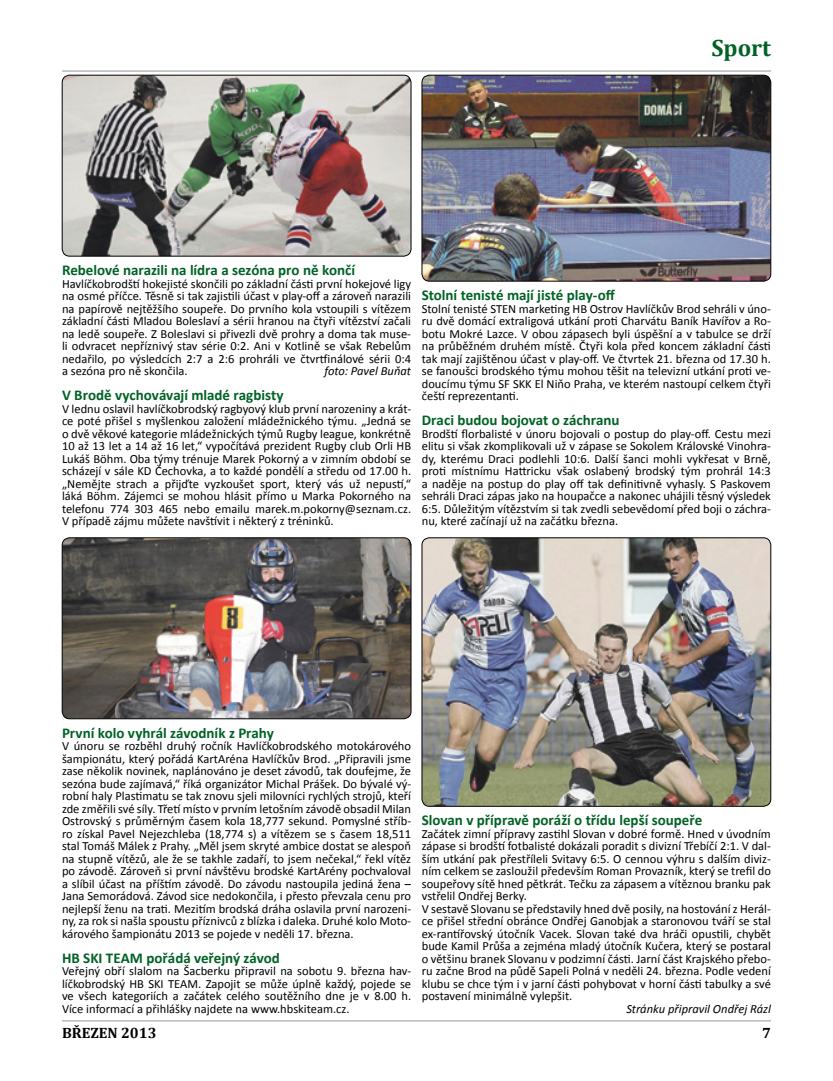
<style>
.page{position:relative;width:833px;height:1081px;background:#fff}
.page>*{position:absolute;margin:0;border:0;box-sizing:border-box;transform-origin:0 0}
.t1{font:700 23.75px "Cambria";color:#006225}
.t2{font:700 15px "Calibri";color:#006225}
.t3{font:700 15px "Cambria";color:#000}
.t4{font:12.5px/12.5px "Calibri";color:#000;text-align:justify}
.t5{font:italic 12.5px "Calibri";color:#000}
</style>
<div class="page">
<hr style="left:62px;top:71px;width:709px;height:1px;background:#939598">
<hr style="left:62px;top:1020px;width:709px;height:1px;background:#939598">
<img style="left:62px;top:75px;width:349px;height:181px">
<div style="left:62px;top:75px;width:349px;height:181px;border:1px solid #000;border-radius:8px"></div>
<img style="left:422px;top:75px;width:349px;height:206px">
<div style="left:422px;top:75px;width:349px;height:206px;border:1px solid #000;border-radius:8px"></div>
<img style="left:422px;top:538px;width:349px;height:268px">
<div style="left:422px;top:537px;width:349px;height:269px;border:1px solid #000;border-radius:8px"></div>
<img style="left:62px;top:538px;width:349px;height:181px">
<div style="left:62px;top:537px;width:349px;height:182px;border:1px solid #000;border-radius:8px"></div>
<h1 class="t1" style="left:711px;top:33px;width:61px">Sport</h1>
<p class="t2" style="left:62px;top:261px;width:295px">Rebelové narazili na lídra a sezóna pro ně končí</p>
<p class="t4" style="left:62px;top:277px;width:351px">Havlíčkobrodští hokejisté skončili po základní části první hokejové ligy na osmé příčce. Těsně si tak zajistili účast v play-off a zároveň narazili na papírově nejtěžšího soupeře. Do prvního kola vstoupili s vítězem základní části Mladou Boleslaví a sérii hranou na čtyři vítězství začali na ledě soupeře. Z Boleslavi si přivezli dvě prohry a doma tak muse&shy;li odvracet nepříznivý stav série 0:2. Ani v Kotlině se však Rebelům nedařilo, po výsledcích 2:7 a 2:6 prohráli ve čtvrtfinálové sérii 0:4 a sezóna pro ně skončila.</p>
<p class="t5" style="left:324px;top:363px;width:88px">foto: Pavel Buňat</p>
<p class="t2" style="left:62px;top:386px;width:223px">V Brodě vychovávají mladé ragbisty</p>
<p class="t4" style="left:62px;top:402px;width:351px">V lednu oslavil havlíčkobrodský ragbyový klub první narozeniny a krát&shy;ce poté přišel s myšlenkou založení mládežnického týmu. „Jedná se o dvě věkové kategorie mládežnických týmů Rugby league, konkrétně 10 až 13 let a 14 až 16 let,“ vypočítává prezident Rugby club Orli HB Lukáš Böhm. Oba týmy trénuje Marek Pokorný a v zimním období se scházejí v sále KD Čechovka, a to každé pondělí a středu od 17.00 h. „Nemějte strach a přijďte vyzkoušet sport, který vás už nepustí,“ láká Böhm. Zájemci se mohou hlásit přímo u Marka Pokorného na telefonu 774 303 465 nebo emailu marek.m.pokorny@seznam.cz.<br>V případě zájmu můžete navštívit i některý z tréninků.</p>
<p class="t2" style="left:422px;top:286px;width:195px">Stolní tenisté mají jisté play-off</p>
<p class="t4" style="left:422px;top:302px;width:351px">Stolní tenisté STEN marketing HB Ostrov Havlíčkův Brod sehráli v úno&shy;ru dvě domácí extraligová utkání proti Charvátu Baník Havířov a Ro&shy;botu Mokré Lazce. V obou zápasech byli úspěšní a v tabulce se drží na průběžném druhém místě. Čtyři kola před koncem základní části tak mají zajištěnou účast v play-off. Ve čtvrtek 21. března od 17.30 h. se fanoušci brodského týmu mohou těšit na televizní utkání proti ve&shy;doucímu týmu SF SKK El Niňo Praha, ve kterém nastoupí celkem čtyři čeští reprezentanti.</p>
<p class="t2" style="left:422px;top:411px;width:199px">Draci budou bojovat o záchranu</p>
<p class="t4" style="left:422px;top:427px;width:351px">Brodští florbalisté v únoru bojovali o postup do play-off. Cestu mezi elitu si však zkomplikovali už v zápase se Sokolem Královské Vinohra&shy;dy, kterému Draci podlehli 10:6. Další šanci mohli vykřesat v Brně, proti místnímu Hattricku však oslabený brodský tým prohrál 14:3 a naděje na postup do play off tak definitivně vyhasly. S Paskovem sehráli Draci zápas jako na houpačce a nakonec uhájili těsný výsledek 6:5. Důležitým vítězstvím si tak zvedli sebevědomí před boji o záchra&shy;nu, které začínají už na začátku března.</p>
<p class="t2" style="left:62px;top:723px;width:213px">První kolo vyhrál závodník z Prahy</p>
<p class="t4" style="left:62px;top:739px;width:351px">V únoru se rozběhl druhý ročník Havlíčkobrodského motokárového šampionátu, který pořádá KartAréna Havlíčkův Brod. „Připravili jsme zase několik novinek, naplánováno je deset závodů, tak doufejme, že sezóna bude zajímavá,“ říká organizátor Michal Prášek. Do bývalé vý&shy;robní haly Plastimatu se tak znovu sjeli milovníci rychlých strojů, kteří zde změřili své síly. Třetí místo v prvním letošním závodě obsadil Milan Ostrovský s průměrným časem kola 18,777 sekund. Pomyslné stříb&shy;ro získal Pavel Nejezchleba (18,774 s) a vítězem se s časem 18,511 stal Tomáš Málek z Prahy. „Měl jsem skryté ambice dostat se alespoň na stupně vítězů, ale že se takhle zadaří, to jsem nečekal,“ řekl vítěz po závodě. Zároveň si první návštěvu brodské KartArény pochvaloval a slíbil účast na příštím závodě. Do závodu nastoupila jediná žena – Jana Semorádová. Závod sice nedokončila, i přesto převzala cenu pro nejlepší ženu na trati. Mezitím brodská dráha oslavila první narozeni&shy;ny, za rok si našla spoustu příznivců z blízka i daleka. Druhé kolo Moto&shy;kárového šampionátu 2013 se pojede v neděli 17. března.</p>
<p class="t2" style="left:62px;top:948px;width:219px">HB SKI TEAM pořádá veřejný závod</p>
<p class="t4" style="left:62px;top:964px;width:351px">Veřejný obří slalom na Šacberku připravil na sobotu 9. března hav&shy;líčkobrodský HB SKI TEAM. Zapojit se může úplně každý, pojede se ve všech kategoriích a začátek celého soutěžního dne je v 8.00 h.<br>Více informací a přihlášky najdete na www.hbskiteam.cz.</p>
<p class="t2" style="left:422px;top:811px;width:282px">Slovan v přípravě poráží o třídu lepší soupeře</p>
<p class="t4" style="left:422px;top:827px;width:351px;text-align:left">Začátek zimní přípravy zastihl Slovan v dobré formě. Hned v úvodním zápase si brodští fotbalisté dokázali poradit s divizní Třebíčí 2:1. V dal&shy;ším utkání pak přestříleli Svitavy 6:5. O cennou výhru s dalším diviz&shy;ním celkem se zasloužil především Roman Provazník, který se trefil do soupeřovy sítě hned pětkrát. Tečku za zápasem a vítěznou branku pak vstřelil Ondřej Berky.<br>V sestavě Slovanu se představily hned dvě posily, na hostování z Herál&shy;ce přišel střední obránce Ondřej Ganobjak a staronovou tváří se stal ex-rantířovský útočník Vacek. Slovan také dva hráči opustili, chybět bude Kamil Průša a zejména mladý útočník Kučera, který se postaral o většinu branek Slovanu v podzimní části. Jarní část Krajského přebo&shy;ru začne Brod na půdě Sapeli Polná v neděli 24. března. Podle vedení klubu se chce tým i v jarní části pohybovat v horní části tabulky a své postavení minimálně vylepšit.</p>
<p class="t5" style="left:626px;top:1001px;width:146px">Stránku připravil Ondřej Rázl</p>
<p class="t3" style="left:62px;top:1024px;width:96px">BŘEZEN 2013</p>
<p class="t3" style="left:762px;top:1024px;width:10px">7</p>
</div>
